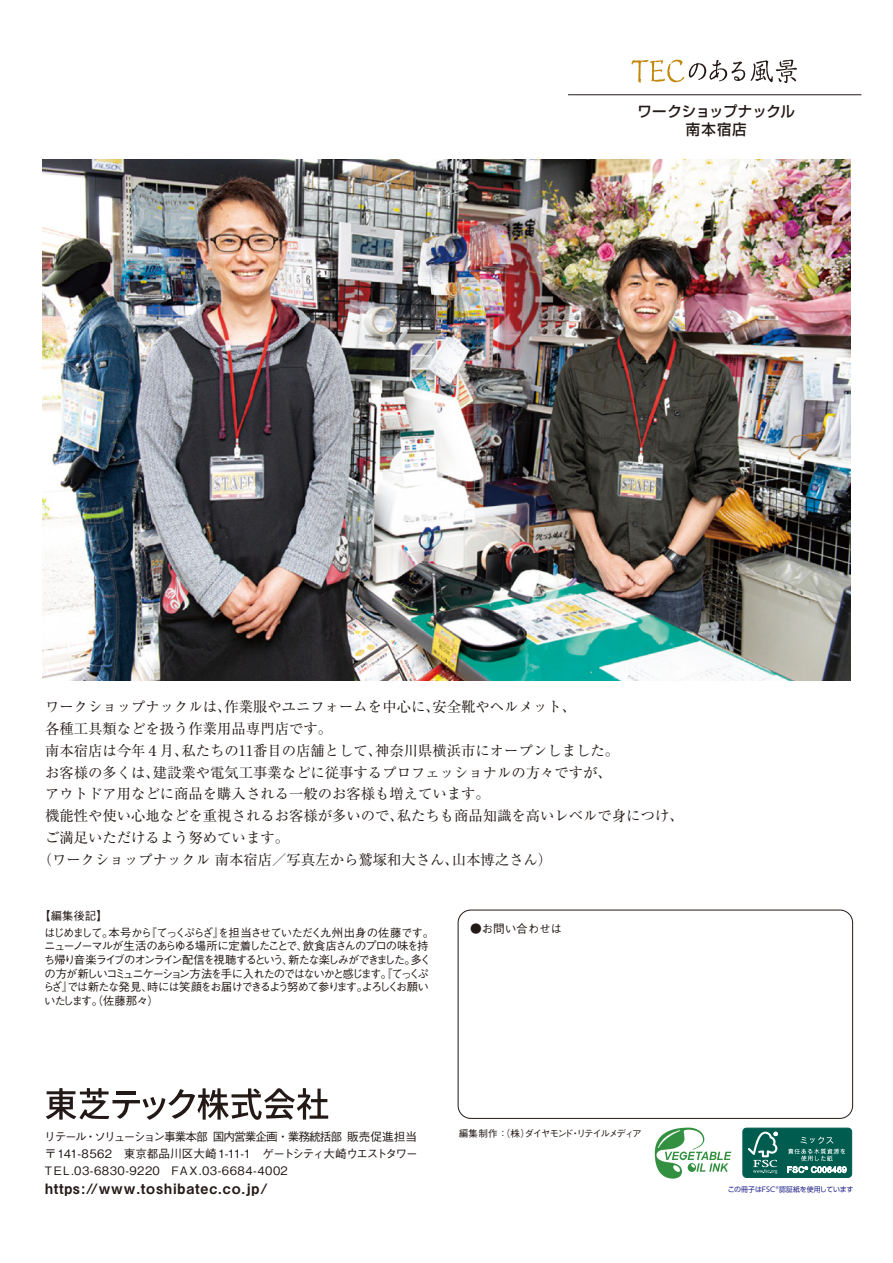
<style>
.page{position:relative;width:893px;height:1263px;background:#fff}
.page>*{position:absolute;margin:0;border:0;box-sizing:border-box;transform-origin:0 0}
.t1{font:500 14.85px/17.9px "Shin Go Pro";letter-spacing:.005em;color:#231916;text-align:center}
.t2{font:14.4px/21.8px "Ryumin Pro";color:#231916}
.t3{font:14.4px "Midashi Go Pro MB31";letter-spacing:.06em;color:#231916}
.t4{font:500 11.7px/16.6px "Gothic BBB Pro";letter-spacing:.015em;color:#231916}
.t5{font:500 11.7px "Gothic BBB Pro";letter-spacing:-.08em;color:#231916}
.t6{font:500 11.7px "Gothic BBB Pro";letter-spacing:-.015em;color:#231916}
.t7{font:500 11.4px/13.6px "Gothic BBB Pro";letter-spacing:-.125em;color:#231916}
.t8{font:500 11.4px "Gothic BBB Pro";letter-spacing:-.08em;color:#231916}
.t9{font:500 11.4px "Gothic BBB Pro";letter-spacing:-.09em;color:#231916}
.t10{font:500 11.4px "Gothic BBB Pro";letter-spacing:-.075em;color:#231916}
.t11{font:500 9.6px "Gothic BBB Pro";letter-spacing:-.145em;color:#231916}
.t12{font:6.9px "UD Shin Go Pro";letter-spacing:-.015em;color:#1e2188}
</style>
<div class="page">
<hr style="left:568px;top:95px;width:293px;height:1px;background:#231916">
<svg style="left:631px;top:60px;width:166px;height:23px"></svg>
<div style="left:458px;top:910px;width:395px;height:208px;border:1px solid #231916;border-radius:13px"></div>
<svg style="left:655px;top:1127px;width:76px;height:51px"></svg>
<svg style="left:46px;top:1088px;width:282px;height:32px"></svg>
<div style="left:743px;top:1128px;width:109px;height:49px;background:#005c4f;border-radius:4px"></div>
<div style="left:742px;top:1128px;width:110px;height:50px;border:1px solid #005c4f;border-radius:4px"></div>
<svg style="left:748px;top:1132px;width:30px;height:41px"></svg>
<svg style="left:787px;top:1136px;width:60px;height:37px"></svg>
<img style="left:43px;top:159px;width:807px;height:521px">
<p class="t1" style="left:637px;top:100px;width:159px">ワークショップナックル南本宿店</p>
<p class="t2" style="left:433px;top:695px;width:145px">安全靴やヘルメット、</p>
<p class="t2" style="left:224px;top:695px;width:217px">作業服やユニフォームを中心に、</p>
<p class="t2" style="left:45px;top:695px;width:289px">ワークショップナックルは、<br>各種工具類などを扱う作業用品専門店です。</p>
<p class="t2" style="left:181px;top:739px;width:202px">私たちの11番目の店舗として、</p>
<p class="t2" style="left:153px;top:739px;width:461px;text-indent:-108px">南本宿店は今年４月、<br>建設業や電気工事業などに従事するプロフェッショナルの方々ですが、</p>
<p class="t2" style="left:375px;top:739px;width:245px">神奈川県横浜市にオープンしました。</p>
<p class="t2" style="left:45px;top:760px;width:116px">お客様の多くは、</p>
<p class="t2" style="left:45px;top:782px;width:446px">アウトドア用などに商品を購入される一般のお客様も増えています。</p>
<p class="t2" style="left:397px;top:804px;width:289px">私たちも商品知識を高いレベルで身につけ、</p>
<p class="t2" style="left:45px;top:804px;width:360px">機能性や使い心地などを重視されるお客様が多いので、ご満足いただけるよう努めています。</p>
<p class="t2" style="left:38px;top:847px;width:422px">（ワークショップナックル南本宿店／写真左から鷲塚和大さん、</p>
<p class="t2" style="left:452px;top:847px;width:102px">山本博之さん(</p>
<p class="t7" style="left:39px;top:907px;width:70px">【編集後記】</p>
<p class="t8" style="left:145px;top:923px;width:290px">『てっくぷらざを担当させていただく九州出身の佐藤です。</p>
<p class="t7" style="left:108px;top:924px;width:45px">本号から</p>
<p class="t7" style="left:213px;top:924px;width:13px">』</p>
<p class="t7" style="left:44px;top:924px;width:71px">はじめまして。</p>
<p class="t9" style="left:303px;top:937px;width:127px">飲食店さんのプロの味を持</p>
<p class="t7" style="left:44px;top:938px;width:265px">ニューノーマルが生活のあらゆる場所に定着したことで、</p>
<p class="t7" style="left:44px;top:951px;width:374px">ち帰り音楽ライブのオンライン配信を視聴するという新たな楽しみができました。</p>
<p class="t7" style="left:282px;top:951px;width:13px">、</p>
<p class="t7" style="left:45px;top:965px;width:386px">の方が新しいコミュニケーション方法を手に入れたのではないかと感じます。『てっくぷ</p>
<p class="t7" style="left:147px;top:979px;width:283px">時には笑顔をお届けできるよう努めて参りますよろしくお願い</p>
<p class="t7" style="left:357px;top:979px;width:13px">。</p>
<p class="t7" style="left:410px;top:951px;width:22px">多く</p>
<p class="t10" style="left:43px;top:978px;width:111px">らざでは新たな発見、</p>
<p class="t7" style="left:44px;top:979px;width:116px;text-indent:18px">』<br>いたします。（佐藤那々(</p>
<p class="t6" style="left:470px;top:919px;width:94px">●お問い合わせは</p>
<p class="t5" style="left:94px;top:1127px;width:324px">ソリューション事業本部国内営業企画・業務統括部販売促進担当</p>
<p class="t6" style="left:44px;top:1127px;width:44px">リテール</p>
<p class="t6" style="left:85px;top:1127px;width:13px">・</p>
<p class="t11" style="left:459px;top:1126px;width:73px">編集制作（：株）</p>
<p class="t11" style="left:524px;top:1126px;width:119px">ダイヤモンドリテイルメディア</p>
<p class="t11" style="left:570px;top:1126px;width:11px">・</p>
<p class="t4" style="left:45px;top:1144px;width:374px">〒141-8562　東京都品川区大崎1-11-1　ゲートシティ大崎ウエストタワー<br>TEL.03-6830-9220　FAX.03-6684-4002</p>
<p class="t3" style="left:45px;top:1177px;width:224px">https://www.toshibatec.co.jp/</p>
<p class="t12" style="left:728px;top:1184px;width:56px">この冊子はFSC®</p>
<p class="t12" style="left:779px;top:1184px;width:76px">認証紙を使用しています</p>
</div>
